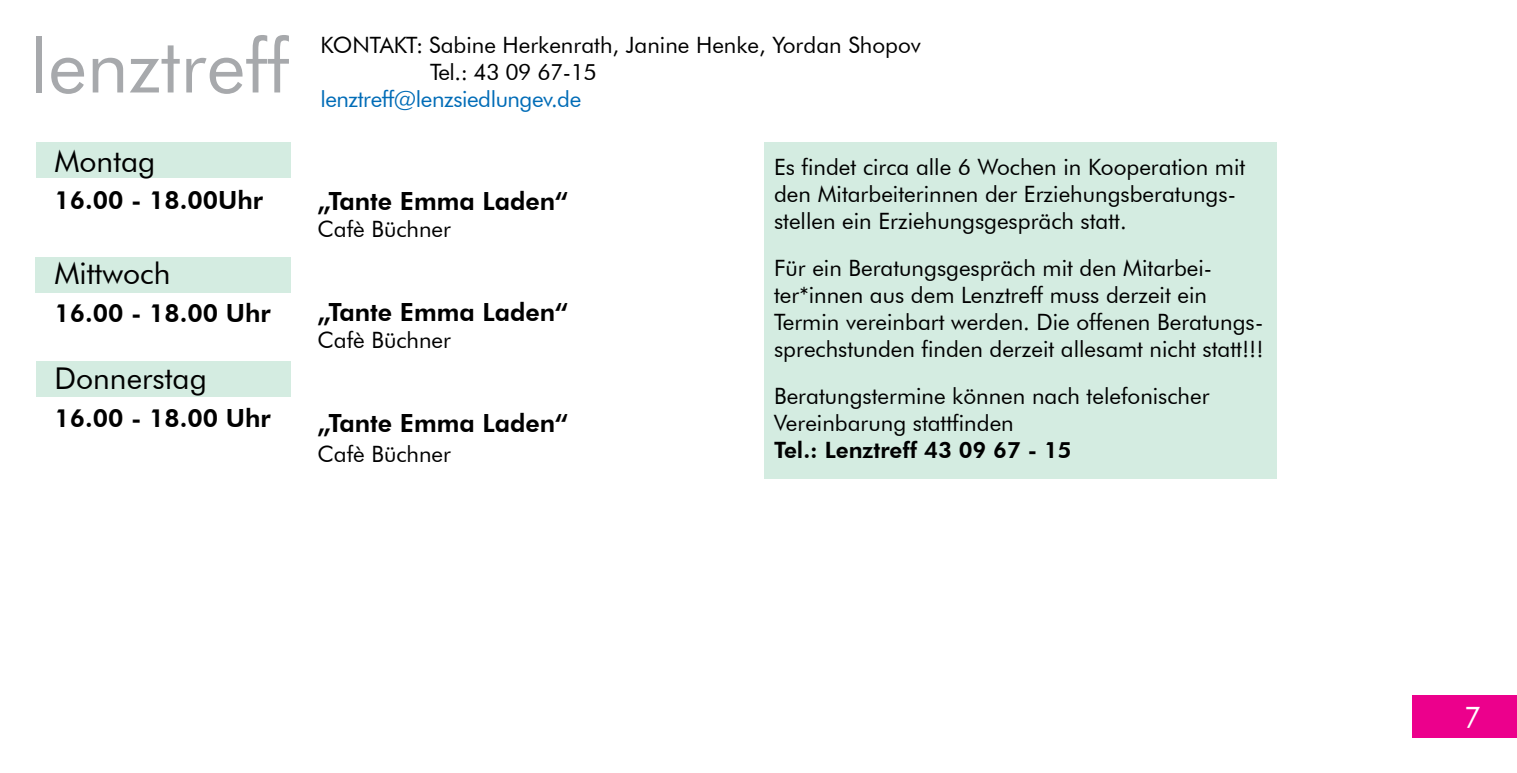
<style>
.page{position:relative;width:1517px;height:773px;background:#fff}
.page>*{position:absolute;margin:0;border:0;box-sizing:border-box;transform-origin:0 0}
.t1{font:75px "Futura BT";color:#a7a9ac}
.t2{font:30px "Futura BT";color:#000}
.t3{font:30px "Futura BT";color:#fff}
.t4{font:800 25px "Futura BT";color:#000}
.t5{font:22.5px/27px "Futura BT";color:#000}
.t6{font:22.5px "Futura BT";letter-spacing:-.02em;color:#006cb7}
.t7{font:800 22.5px "Futura BT";color:#000}
</style>
<div class="page">
<div style="left:36px;top:361px;width:255px;height:36px;background:#d4ece1"></div>
<div style="left:1412px;top:694px;width:105px;height:43px;background:#ec008c"></div>
<div style="left:36px;top:142px;width:254px;height:35px;background:#d4ece1"></div>
<div style="left:36px;top:257px;width:255px;height:36px;background:#d4ece1"></div>
<div style="left:764px;top:142px;width:512px;height:336px;background:#d4ece1"></div>
<h1 class="t1" style="left:30px;top:20px;width:260px">lenztreff</h1>
<p class="t5" style="left:430px;top:31px;width:492px;text-indent:-110px">KONTAKT: Sabine Herkenrath, Janine Henke, Yordan Shopov<br>Tel.: 43 09 67-15</p>
<p class="t6" style="left:320px;top:85px;width:262px">lenztreff@lenzsiedlungev.de</p>
<h2 class="t2" style="left:54px;top:143px;width:102px">Montag</h2>
<p class="t4" style="left:54px;top:185px;width:210px">16.00 - 18.00Uhr</p>
<h2 class="t2" style="left:54px;top:255px;width:117px">Mittwoch</h2>
<p class="t4" style="left:54px;top:298px;width:218px">16.00 - 18.00 Uhr</p>
<h2 class="t2" style="left:54px;top:360px;width:154px">Donnerstag</h2>
<p class="t4" style="left:54px;top:403px;width:218px">16.00 - 18.00 Uhr</p>
<p class="t4" style="left:317px;top:186px;width:252px">„Tante Emma Laden“</p>
<p class="t5" style="left:317px;top:215px;width:135px">Cafè Büchner</p>
<p class="t4" style="left:317px;top:297px;width:252px">„Tante Emma Laden“</p>
<p class="t5" style="left:317px;top:326px;width:135px">Cafè Büchner</p>
<p class="t4" style="left:317px;top:408px;width:252px">„Tante Emma Laden“</p>
<p class="t5" style="left:317px;top:440px;width:135px">Cafè Büchner</p>
<p class="t5" style="left:774px;top:153px;width:473px">Es findet circa alle 6 Wochen in Kooperation mit den Mitarbeiterinnen der Erziehungsberatungs&shy;stellen ein Erziehungsgespräch statt.</p>
<p class="t5" style="left:774px;top:254px;width:491px">Für ein Beratungsgespräch mit den Mitarbei&shy;ter*innen aus dem Lenztreff muss derzeit ein Termin vereinbart werden. Die offenen Beratungs&shy;sprechstunden finden derzeit allesamt nicht statt!!!</p>
<p class="t5" style="left:774px;top:382px;width:437px">Beratungstermine können nach telefonischer<br>Vereinbarung stattfinden</p>
<p class="t7" style="left:774px;top:436px;width:299px">Tel.: Lenztreff 43 09 67 - 15</p>
<h2 class="t3" style="left:1463px;top:698px;width:19px">7</h2>
</div>
